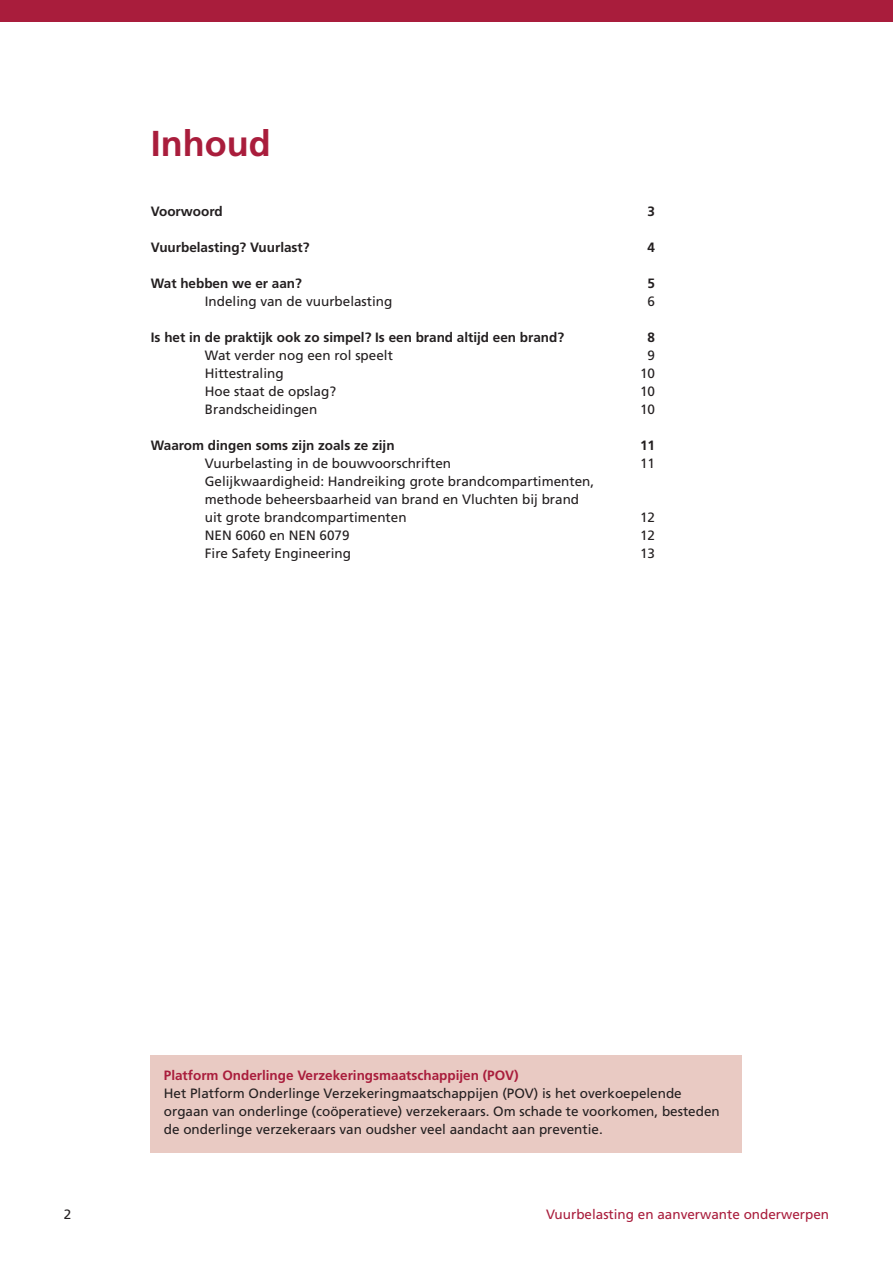
<style>
.page{position:relative;width:893px;height:1263px;background:#fff}
.page>*{position:absolute;margin:0;border:0;box-sizing:border-box;transform-origin:0 0}
.Kop_1_DO{font:700 36px "Frutiger";color:#a91d3c}
.Platte_tekst_DO{font:13.5px/18px "Frutiger";color:#231f20}
.Platte_tekst_DO-2{font:700 13.5px "Frutiger";color:#231f20}
.Tussenkop_DO{font:700 13.5px "Frutiger";color:#a91d3c}
.t1{font:13.5px "Frutiger";color:#a91d3c}
</style>
<div class="page">
<div style="left:0;top:0;width:893px;height:21px;background:#a91d3c"></div>
<div style="left:151px;top:1056px;width:591px;height:97px;background:#e9cac3"></div>
<p class="Kop_1_DO" style="left:151px;top:122px;width:121px">Inhoud</p>
<p class="Platte_tekst_DO-2" style="left:151px;top:203px;width:73px">Voorwoord</p>
<p class="Platte_tekst_DO-2" style="left:151px;top:239px;width:160px">Vuurbelasting? Vuurlast?</p>
<p class="Platte_tekst_DO-2" style="left:151px;top:275px;width:153px">Wat hebben we er aan?</p>
<p class="Platte_tekst_DO" style="left:205px;top:292px;width:189px">Indeling van de vuurbelasting</p>
<p class="Platte_tekst_DO-2" style="left:151px;top:329px;width:415px">Is het in de praktijk ook zo simpel? Is een brand altijd een brand?</p>
<p class="Platte_tekst_DO" style="left:205px;top:346px;width:190px">Wat verder nog een rol speelt</p>
<p class="Platte_tekst_DO" style="left:205px;top:364px;width:80px">Hittestraling</p>
<p class="Platte_tekst_DO" style="left:205px;top:382px;width:133px">Hoe staat de opslag?</p>
<p class="Platte_tekst_DO" style="left:205px;top:400px;width:114px">Brandscheidingen</p>
<p class="Platte_tekst_DO-2" style="left:151px;top:437px;width:245px">Waarom dingen soms zijn zoals ze zijn</p>
<p class="Platte_tekst_DO" style="left:205px;top:454px;width:391px">Vuurbelasting in de bouwvoorschriften<br>Gelijkwaardigheid: Handreiking grote brandcompartimenten, methode beheersbaarheid van brand en Vluchten bij brand uit grote brandcompartimenten</p>
<p class="Platte_tekst_DO" style="left:205px;top:526px;width:146px">NEN 6060 en NEN 6079</p>
<p class="Platte_tekst_DO" style="left:205px;top:544px;width:148px">Fire Safety Engineering</p>
<p class="Platte_tekst_DO-2" style="left:648px;top:203px;width:9px">3</p>
<p class="Platte_tekst_DO-2" style="left:648px;top:239px;width:9px">4</p>
<p class="Platte_tekst_DO-2" style="left:648px;top:275px;width:9px">5</p>
<p class="Platte_tekst_DO" style="left:648px;top:292px;width:9px">6</p>
<p class="Platte_tekst_DO-2" style="left:648px;top:329px;width:9px">8</p>
<p class="Platte_tekst_DO" style="left:648px;top:346px;width:9px">9</p>
<p class="Platte_tekst_DO" style="left:640px;top:364px;width:17px">10</p>
<p class="Platte_tekst_DO" style="left:640px;top:382px;width:17px">10</p>
<p class="Platte_tekst_DO" style="left:640px;top:400px;width:17px">10</p>
<p class="Platte_tekst_DO-2" style="left:640px;top:437px;width:17px">11</p>
<p class="Platte_tekst_DO" style="left:640px;top:454px;width:17px">11</p>
<p class="Platte_tekst_DO" style="left:640px;top:508px;width:17px">12</p>
<p class="Platte_tekst_DO" style="left:640px;top:526px;width:17px">12</p>
<p class="Platte_tekst_DO" style="left:640px;top:544px;width:17px">13</p>
<p class="Tussenkop_DO" style="left:164px;top:1067px;width:356px">Platform Onderlinge Verzekeringsmaatschappijen (POV)</p>
<p class="Platte_tekst_DO" style="left:164px;top:1084px;width:557px">Het Platform Onderlinge Verzekeringmaatschappijen (POV) is het overkoepelende orgaan van onderlinge (coöperatieve) verzekeraars. Om schade te voorkomen, besteden de onderlinge verzekeraars van oudsher veel aandacht aan preventie.</p>
<p class="Platte_tekst_DO" style="left:64px;top:1206px;width:9px">2</p>
<p class="t1" style="left:546px;top:1207px;width:285px">Vuurbelasting en aanverwante onderwerpen</p>
</div>
